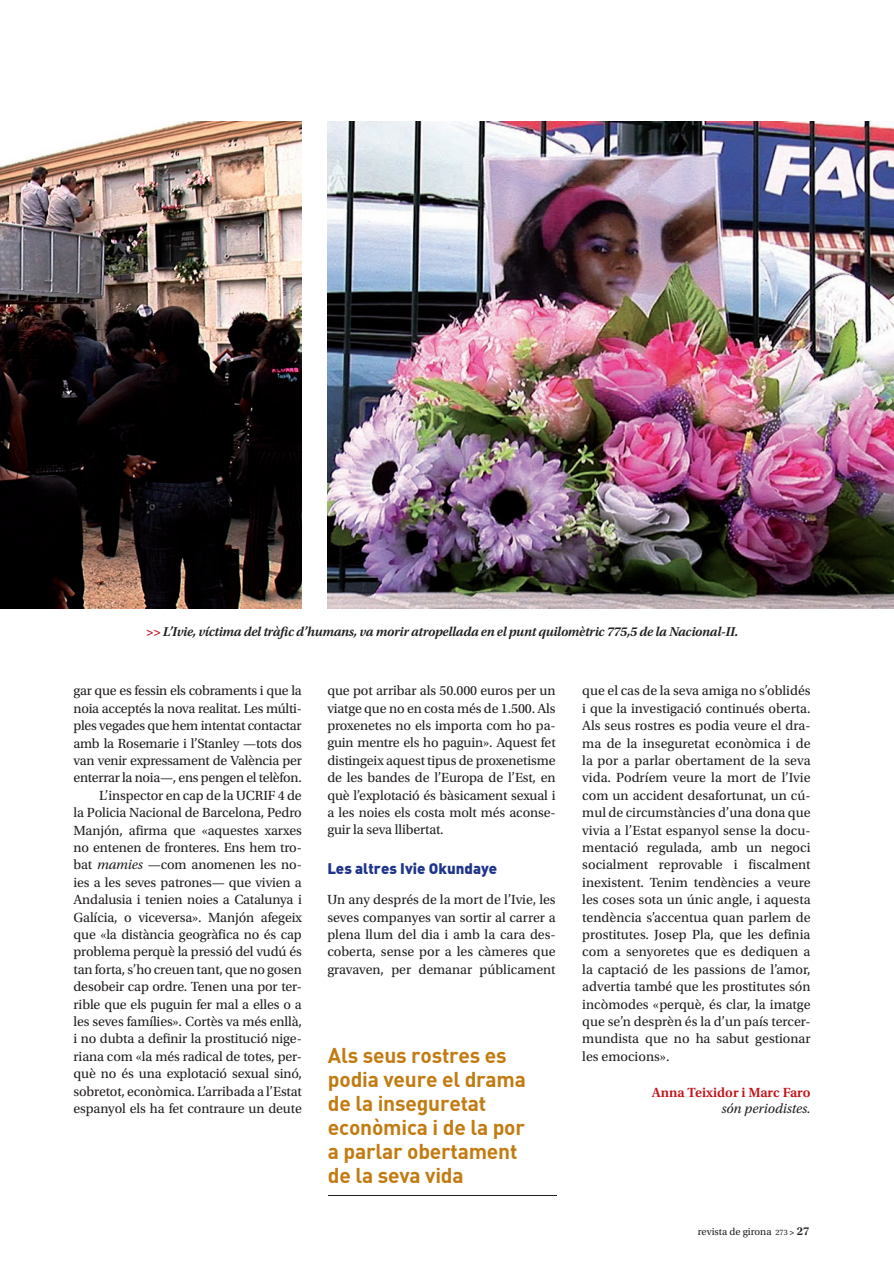
<style>
.page{position:relative;width:894px;height:1277px;background:#fff}
.page>*{position:absolute;margin:0;border:0;box-sizing:border-box;transform-origin:0 0}
.t1{font:21px/24px "DIN Bold";letter-spacing:-.01em;color:#c27b11}
.t2{font:15px "DIN Black Alternate";color:#1e358b}
.t3{font:13.95px/17.4px "Utopia Std";letter-spacing:-.01em;color:#231f20;text-align:justify}
.t4{font:600 13.95px "Utopia Std";color:#c4121a}
.t5{font:italic 13.95px "Utopia Std";color:#231f20}
.t6{font:italic 600 13.5px "Utopia Std";letter-spacing:-.02em;color:#231f20}
.t7{font:10.5px "Utopia Std";color:#231f20}
.s1{color:#c4121a}
.s2{font-style:italic}
.s3{font-size:8.25px}
.s4{font-weight:600;font-size:9px}
.s5{font-weight:600;font-size:12px}
</style>
<div class="page">
<hr style="left:328px;top:1195px;width:228px;height:1px;background:#231f20">
<img style="left:0;top:121px;width:302px;height:487px">
<img style="left:327px;top:121px;width:567px;height:487px">
<p class="t6" style="left:146px;top:624px;width:594px"><span class="s1">&gt;&gt;</span> L’Ivie, víctima del tràfic d’humans, va morir atropellada en el punt quilomètric 775,5 de la Nacional-II.</p>
<p class="t3" style="left:74px;top:682px;width:230px;text-align:right">gar que es fessin els cobraments i que la noia acceptés la nova realitat. Les múlti&shy;ples vegades que hem intentat contactar amb la Rosemarie i l’Stanley —tots dos van venir expressament de València per enterrar la noia—, ens pengen el telèfon.<br>L’inspector en cap de la UCRIF 4 de<br>la Policia Nacional de Barcelona, Pedro Manjón, afirma que «aquestes xarxes no entenen de fronteres. Ens hem tro&shy;bat <span class="s2">mamies</span> —com anomenen les no&shy;ies a les seves patrones— que vivien a Andalusia i tenien noies a Catalunya i Galícia, o viceversa». Manjón afegeix que «la distància geogràfica no és cap problema perquè la pressió del vudú és tan forta, s’ho creuen tant, que no gosen desobeir cap ordre. Tenen una por ter&shy;rible que els puguin fer mal a elles o a les seves famílies». Cortès va més enllà, i no dubta a definir la prostitució nige&shy;riana com «la més radical de totes, per&shy;què no és una explotació sexual sinó, sobretot, econòmica. L’arribada a l’Estat espanyol els ha fet contraure un deute</p>
<p class="t3" style="left:327px;top:682px;width:230px">que pot arribar als 50.000 euros per un viatge que no en costa més de 1.500. Als proxenetes no els importa com ho pa&shy;guin mentre els ho paguin». Aquest fet distingeix aquest tipus de proxenetisme de les bandes de l’Europa de l’Est, en què l’explotació és bàsicament sexual i a les noies els costa molt més aconse&shy;guir la seva llibertat.</p>
<p class="t2" style="left:327px;top:858px;width:171px">Les altres Ivie Okundaye</p>
<p class="t3" style="left:327px;top:891px;width:230px">Un any després de la mort de l’Ivie, les seves companyes van sortir al carrer a plena llum del dia i amb la cara des&shy;coberta, sense por a les càmeres que gravaven, per demanar públicament</p>
<h1 class="t1" style="left:328px;top:1042px;width:200px">Als seus rostres es podia veure el drama de la inseguretat econòmica i de la por a parlar obertament de la seva vida</h1>
<p class="t3" style="left:582px;top:682px;width:230px">que el cas de la seva amiga no s’oblidés i que la investigació continués oberta.<br>Als seus rostres es podia veure el dra&shy;ma de la inseguretat econòmica i de la por a parlar obertament de la seva vida. Podríem veure la mort de l’Ivie com un accident desafortunat, un cú&shy;mul de circumstàncies d’una dona que vivia a l’Estat espanyol sense la docu&shy;mentació regulada, amb un negoci socialment reprovable i fiscalment inexistent. Tenim tendències a veure les coses sota un únic angle, i aquesta tendència s’accentua quan parlem de prostitutes. Josep Pla, que les definia com a senyoretes que es dediquen a la captació de les passions de l’amor, advertia també que les prostitutes són incòmodes «perquè, és clar, la imatge que se’n desprèn és la d’un país tercer&shy;mundista que no ha sabut gestionar les emocions».</p>
<p class="t4" style="left:652px;top:1084px;width:160px">Anna Teixidor i Marc Faro</p>
<p class="t5" style="left:721px;top:1101px;width:91px">són periodistes.</p>
<p class="t7" style="left:698px;top:1225px;width:113px">revista de girona <span class="s3">273</span> <span class="s4">&gt;</span> <span class="s5">27</span></p>
</div>
